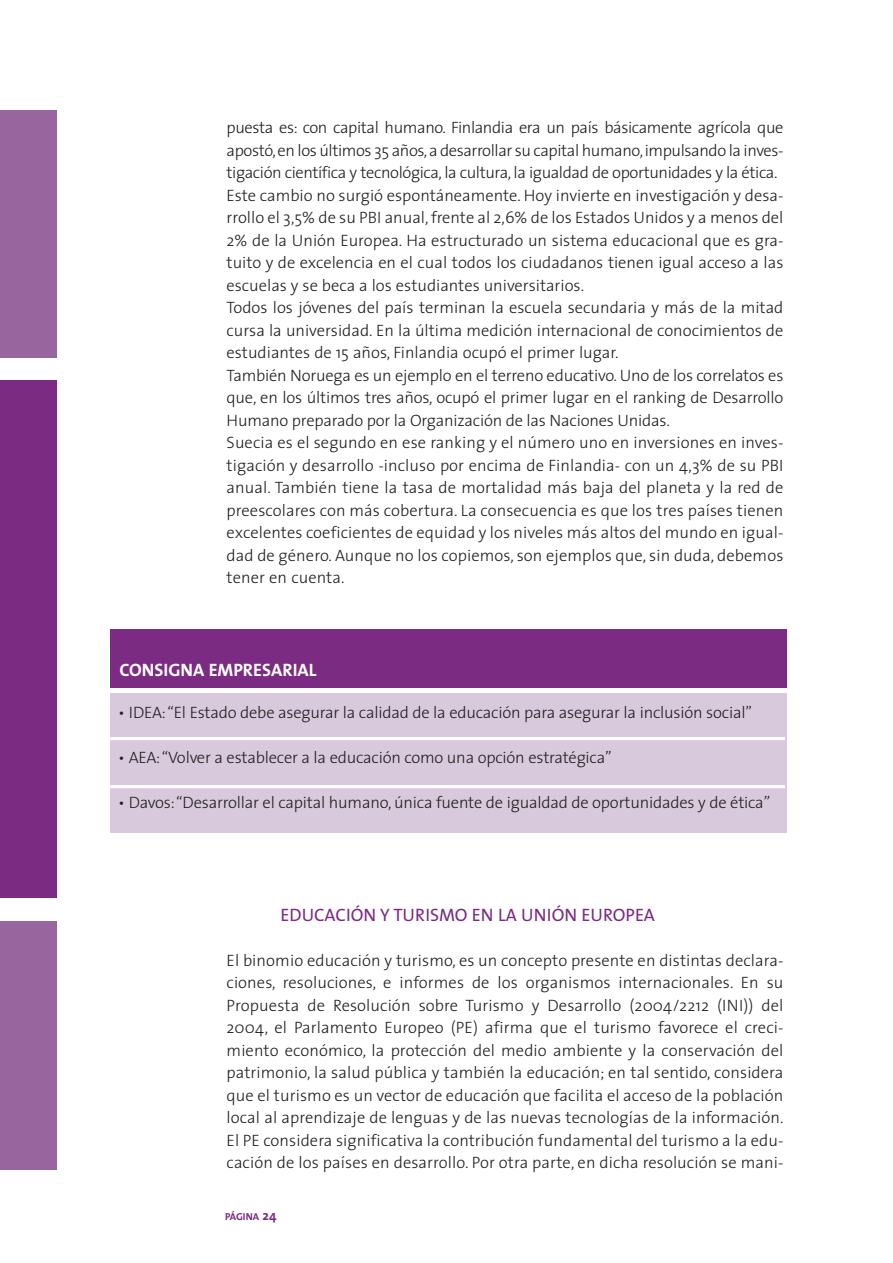
<style>
.page{position:relative;width:893px;height:1263px;background:#fff}
.page>*{position:absolute;margin:0;border:0;box-sizing:border-box;transform-origin:0 0}
.t1{font:18px "The Sans";color:#7c2b83}
.t2{font:700 18px "The Sans";color:#fff}
.t3{font:300 16.5px/22.5px "The Sans";color:#231f20}
.t4{font:700 10.2px "The Sans";color:#7c2b83}
.s1{font-size:13.5px}
</style>
<div class="page">
<div style="left:0;top:381px;width:56px;height:517px;background:#7c2b83"></div>
<div style="left:0;top:111px;width:56px;height:247px;background:#99659f"></div>
<div style="left:0;top:921px;width:56px;height:248px;background:#99659f"></div>
<div style="left:110px;top:693px;width:676px;height:139px;background:#d9c9dd"></div>
<div style="left:110px;top:629px;width:676px;height:58px;background:#7c2b83"></div>
<hr style="left:108px;top:737px;width:677px;height:3px;background:#fff">
<hr style="left:108px;top:785px;width:677px;height:3px;background:#fff">
<p class="t3" style="left:227px;top:119px;width:558px">puesta es: con capital humano. Finlandia era un país básicamente agrícola que apostó,en los últimos 35 años,a desarrollar su capital humano,impulsando la inves&shy;tigación científica y tecnológica, la cultura, la igualdad de oportunidades y la ética.<br>Este cambio no surgió espontáneamente. Hoy invierte en investigación y desa&shy;rrollo el 3,5% de su PBI anual, frente al 2,6% de los Estados Unidos y a menos del 2% de la Unión Europea. Ha estructurado un sistema educacional que es gra&shy;tuito y de excelencia en el cual todos los ciudadanos tienen igual acceso a las escuelas y se beca a los estudiantes universitarios.<br>Todos los jóvenes del país terminan la escuela secundaria y más de la mitad cursa la universidad. En la última medición internacional de conocimientos de estudiantes de 15 años, Finlandia ocupó el primer lugar.<br>También Noruega es un ejemplo en el terreno educativo. Uno de los correlatos es que, en los últimos tres años, ocupó el primer lugar en el ranking de Desarrollo Humano preparado por la Organización de las Naciones Unidas.<br>Suecia es el segundo en ese ranking y el número uno en inversiones en inves&shy;tigación y desarrollo -incluso por encima de Finlandia- con un 4,3% de su PBI anual. También tiene la tasa de mortalidad más baja del planeta y la red de preescolares con más cobertura. La consecuencia es que los tres países tienen excelentes coeficientes de equidad y los niveles más altos del mundo en igual&shy;dad de género. Aunque no los copiemos, son ejemplos que, sin duda, debemos tener en cuenta.</p>
<p class="t2" style="left:120px;top:661px;width:198px">CONSIGNA EMPRESARIAL</p>
<p class="t3" style="left:118px;top:704px;width:635px">• IDEA:“El Estado debe asegurar la calidad de la educación para asegurar la inclusión social”</p>
<p class="t3" style="left:118px;top:749px;width:495px">• AEA:“Volver a establecer a la educación como una opción estratégica”</p>
<p class="t3" style="left:118px;top:794px;width:654px">• Davos:“Desarrollar el capital humano, única fuente de igualdad de oportunidades y de ética”</p>
<p class="t1" style="left:281px;top:906px;width:376px">EDUCACIÓN Y TURISMO EN LA UNIÓN EUROPEA</p>
<p class="t3" style="left:227px;top:951px;width:558px;text-align:justify">El binomio educación y turismo, es un concepto presente en distintas declara&shy;ciones, resoluciones, e informes de los organismos internacionales. En su Propuesta de Resolución sobre Turismo y Desarrollo (2004/2212 (INI)) del 2004, el Parlamento Europeo (PE) afirma que el turismo favorece el creci&shy;miento económico, la protección del medio ambiente y la conservación del patrimonio, la salud pública y también la educación; en tal sentido, considera que el turismo es un vector de educación que facilita el acceso de la población local al aprendizaje de lenguas y de las nuevas tecnologías de la información.<br>El PE considera significativa la contribución fundamental del turismo a la edu&shy;cación de los países en desarrollo. Por otra parte, en dicha resolución se mani-</p>
<p class="t4" style="left:225px;top:1212px;width:53px">PÁGINA <span class="s1">24</span></p>
</div>
